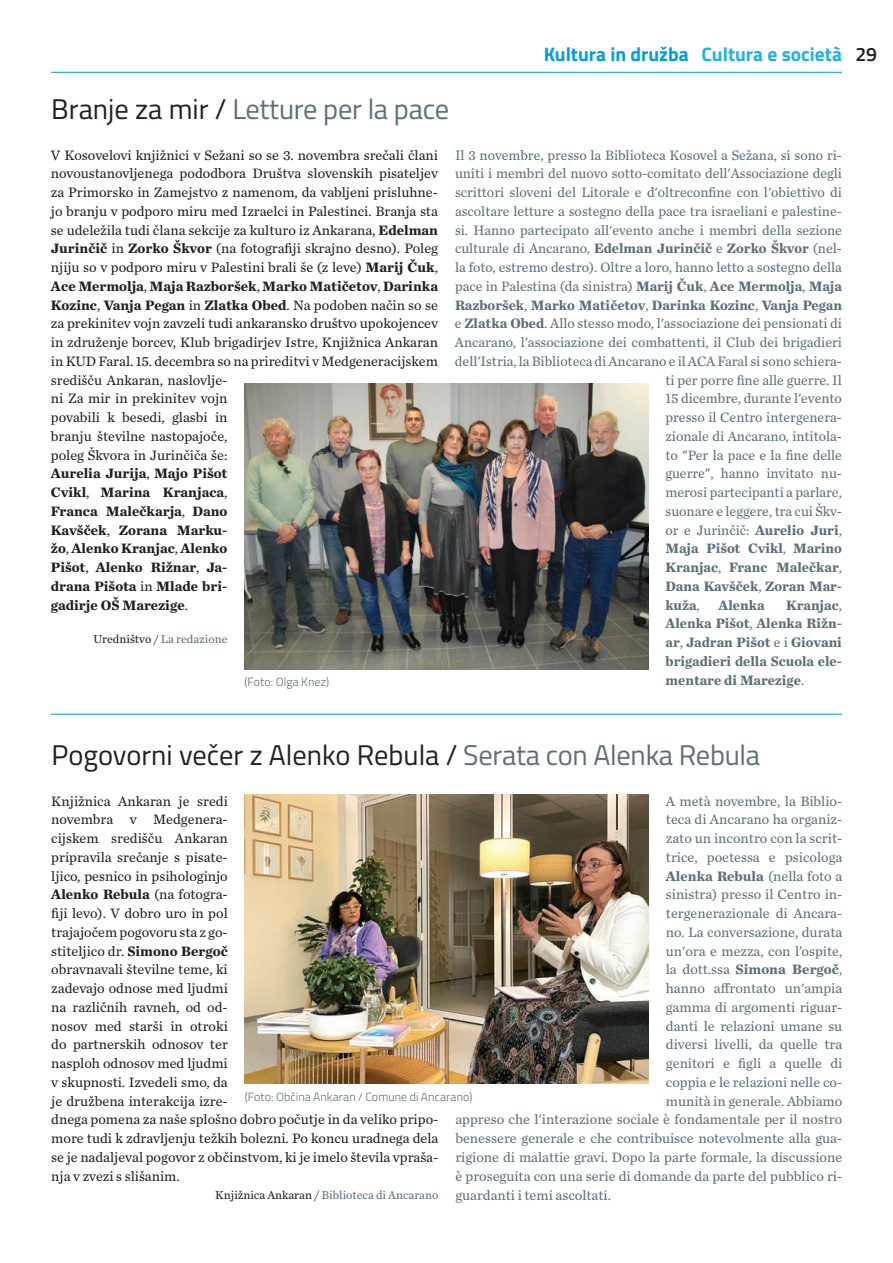
<style>
.page{position:relative;width:893px;height:1263px;background:#fff}
.page>*{position:absolute;margin:0;border:0;box-sizing:border-box;transform-origin:0 0}
.t1{font:28.5px "Titillium";letter-spacing:-.01em;color:#231f20}
.t2{font:28.5px "Titillium";letter-spacing:-.01em;color:#5c6f78}
.t3{font:700 19.5px "Titillium";color:#009de0}
.t4{font:14.25px/18.8px "Chronicle Text G2";color:#231f20}
.t5{font:14.25px "Chronicle Text G2";color:#5c6f78}
.t6{font:700 14.25px/18.8px "Chronicle Text G2";color:#5c6f78;text-align:justify}
.t7{font:300 12px "Titillium";letter-spacing:.01em;color:#5c6f78}
.t8{font:12px "Chronicle Text G2";color:#5c6f78}
.t9{font:12px "Chronicle Text G2";color:#231f20}
.s1{color:#231f20}
.s2{color:#1fb2e8}
.s3{font-weight:600;color:#231f20}
.s4{font-weight:700}
.s5{color:#5c6f78}
.s6{font-weight:400}
</style>
<div class="page">
<hr style="left:51px;top:72px;width:791px;height:1px;background:#009de0">
<hr style="left:51px;top:714px;width:791px;height:1px;background:#009de0">
<img style="left:245px;top:794px;width:404px;height:289px">
<img style="left:244px;top:383px;width:404px;height:287px">
<h1 class="t2" style="left:51px;top:88px;width:399px"><span class="s1">Branje za mir /</span> Letture per la pace</h1>
<h2 class="t3" style="left:544px;top:40px;width:335px">Kultura in družba <span class="s2">Cultura e società</span> <span class="s3">29</span></h2>
<p class="t4" style="left:51px;top:145px;width:389px">V Kosovelovi knjižnici v Sežani so se 3. novembra srečali člani novoustanovljenega pododbora Društva slovenskih pisateljev za Primorsko in Zamejstvo z namenom, da vabljeni prisluhne&shy;jo branju v podporo miru med Izraelci in Palestinci. Branja sta se udeležila tudi člana sekcije za kulturo iz Ankarana, <span class="s4">Edelman Jurinčič</span> in <span class="s4">Zorko Škvor</span> (na fotografiji skrajno desno). Poleg njiju so v podporo miru v Palestini brali še (z leve) <span class="s4">Marij Čuk</span>, <span class="s4">Ace Mermolja</span>, <span class="s4">Maja Razboršek</span>, <span class="s4">Marko Matičetov</span>, <span class="s4">Darinka Kozinc</span>, <span class="s4">Vanja Pegan</span> in <span class="s4">Zlatka Obed</span>. Na podoben način so se za prekinitev vojn zavzeli tudi ankaransko društvo upokojencev in združenje borcev, Klub brigadirjev Istre, Knjižnica Ankaran in KUD Faral. 15. decembra so na prireditvi v Medgeneracijskem središču Ankaran, naslovlje-<br>ni Za mir in prekinitev vojn<br>povabili k besedi, glasbi in<br>branju številne nastopajoče,<br>poleg Škvora in Jurinčiča še:<br><span class="s4">Aurelia Jurija</span>, <span class="s4">Majo Pišot<br>Cvikl</span>, <span class="s4">Marina Kranjaca</span>,<br><span class="s4">Franca Malečkarja</span>, <span class="s4">Dano<br>Kavšček</span>, <span class="s4">Zorana Marku-<br>žo</span>, <span class="s4">Alenko Kranjac</span>, <span class="s4">Alenko<br>Pišot</span>, <span class="s4">Alenko Rižnar</span>, <span class="s4">Ja-<br>drana Pišota</span> in <span class="s4">Mlade bri-<br>gadirje OŠ Marezige</span>.</p>
<p class="t9" style="left:93px;top:630px;width:136px">Uredništvo / <span class="s5">La redazione</span></p>
<p class="t7" style="left:245px;top:673px;width:86px">(Foto: Olga Knez)</p>
<p class="t5" style="left:455px;top:144px;width:388px">Il 3 novembre, presso la Biblioteca Kosovel a Sežana, si sono ri-</p>
<p class="t5" style="left:455px;top:163px;width:388px">uniti i membri del nuovo sotto-comitato dell'Associazione degli</p>
<p class="t5" style="left:455px;top:182px;width:388px">scrittori sloveni del Litorale e d'oltreconfine con l'obiettivo di</p>
<p class="t5" style="left:455px;top:200px;width:388px">ascoltare letture a sostegno della pace tra israeliani e palestine-</p>
<p class="t5" style="left:455px;top:219px;width:388px">si. Hanno partecipato all'evento anche i membri della sezione</p>
<p class="t5" style="left:455px;top:238px;width:388px">culturale di Ancarano, <span class="s4">Edelman Jurinčič</span> e <span class="s4">Zorko Škvor</span> (nel-</p>
<p class="t5" style="left:455px;top:257px;width:388px">la foto, estremo destro). Oltre a loro, hanno letto a sostegno della</p>
<p class="t5" style="left:455px;top:275px;width:388px">pace in Palestina (da sinistra) <span class="s4">Marij Čuk</span>, <span class="s4">Ace Mermolja</span>, <span class="s4">Maja</span></p>
<p class="t6" style="left:455px;top:295px;width:388px">Razboršek<span class="s6">,</span> Marko Matičetov<span class="s6">,</span> Darinka Kozinc<span class="s6">,</span> Vanja Pegan</p>
<p class="t5" style="left:455px;top:313px;width:388px">e <span class="s4">Zlatka Obed</span>. Allo stesso modo, l'associazione dei pensionati di</p>
<p class="t5" style="left:455px;top:332px;width:388px">Ancarano, l'associazione dei combattenti, il Club dei brigadieri</p>
<p class="t5" style="left:455px;top:350px;width:388px">dell'Istria, la Biblioteca di Ancarano e il ACA Faral si sono schiera-</p>
<p class="t5" style="left:665px;top:369px;width:178px">ti per porre fine alle guerre. Il</p>
<p class="t5" style="left:665px;top:388px;width:178px">15 dicembre, durante l'evento</p>
<p class="t5" style="left:665px;top:407px;width:178px">presso il Centro intergenera-</p>
<p class="t5" style="left:665px;top:425px;width:178px">zionale di Ancarano, intitola-</p>
<p class="t5" style="left:665px;top:444px;width:178px">to "Per la pace e la fine delle</p>
<p class="t5" style="left:665px;top:463px;width:178px">guerre", hanno invitato nu-</p>
<p class="t5" style="left:665px;top:482px;width:178px">merosi partecipanti a parlare,</p>
<p class="t5" style="left:665px;top:500px;width:178px">suonare e leggere, tra cui Škv-</p>
<p class="t5" style="left:665px;top:519px;width:178px">or e Jurinčič: <span class="s4">Aurelio Juri</span>,</p>
<p class="t6" style="left:665px;top:538px;width:178px">Maja Pišot Cvikl<span class="s6">,</span> Marino</p>
<p class="t6" style="left:665px;top:557px;width:178px">Kranjac<span class="s6">,</span> Franc Malečkar<span class="s6">,</span></p>
<p class="t6" style="left:665px;top:576px;width:178px">Dana Kavšček<span class="s6">,</span> Zoran Mar-</p>
<p class="t6" style="left:665px;top:595px;width:36px">kuža<span class="s6">,</span></p>
<p class="t6" style="left:719px;top:595px;width:48px">Alenka</p>
<p class="t6" style="left:665px;top:595px;width:178px;text-indent:121px">Kranjac<span class="s6">, </span>Alenka Pišot<span class="s6">,</span> Alenka Rižn&shy;ar<span class="s6">,</span> Jadran Pišot <span class="s6">e i</span> Giovani brigadieri della Scuola ele&shy;mentare di Marezige<span class="s6">.</span></p>
<h1 class="t1" style="left:52px;top:734px;width:710px">Pogovorni večer z Alenko Rebula / <span class="s5">Serata con Alenka Rebula</span></h1>
<p class="t5" style="left:666px;top:790px;width:178px">A metà novembre, la Biblio-</p>
<p class="t5" style="left:666px;top:809px;width:178px">teca di Ancarano ha organiz-</p>
<p class="t5" style="left:666px;top:828px;width:178px">zato un incontro con la scrit-</p>
<p class="t5" style="left:666px;top:846px;width:178px">trice, poetessa e psicologa</p>
<p class="t6" style="left:666px;top:866px;width:178px">Alenka Rebula <span class="s6">(nella foto a</span></p>
<p class="t5" style="left:666px;top:884px;width:178px">sinistra) presso il Centro in-</p>
<p class="t5" style="left:666px;top:903px;width:178px">tergenerazionale di Ancara-</p>
<p class="t5" style="left:666px;top:921px;width:178px">no. La conversazione, durata</p>
<p class="t5" style="left:666px;top:940px;width:178px">un'ora e mezza, con l’ospite,</p>
<p class="t6" style="left:666px;top:959px;width:178px"><span class="s6">la dott.ssa</span> Simona Bergoč<span class="s6">,</span></p>
<p class="t5" style="left:666px;top:978px;width:178px">hanno affrontato un'ampia</p>
<p class="t5" style="left:666px;top:996px;width:178px">gamma di argomenti riguar-</p>
<p class="t5" style="left:666px;top:1015px;width:178px">danti le relazioni umane su</p>
<p class="t5" style="left:666px;top:1034px;width:178px">diversi livelli, da quelle tra</p>
<p class="t5" style="left:666px;top:1053px;width:178px">genitori e figli a quelle di</p>
<p class="t5" style="left:666px;top:1071px;width:178px">coppia e le relazioni nelle co-</p>
<p class="t5" style="left:666px;top:1090px;width:178px">munità in generale. Abbiamo</p>
<p class="t5" style="left:455px;top:1109px;width:388px">appreso che l'interazione sociale è fondamentale per il nostro</p>
<p class="t5" style="left:455px;top:1128px;width:388px">benessere generale e che contribuisce notevolmente alla gua-</p>
<p class="t5" style="left:455px;top:1146px;width:388px">rigione di malattie gravi. Dopo la parte formale, la discussione</p>
<p class="t5" style="left:455px;top:1165px;width:388px">è proseguita con una serie di domande da parte del pubblico ri-</p>
<p class="t5" style="left:455px;top:1184px;width:157px">guardanti i temi ascoltati.</p>
<p class="t4" style="left:51px;top:791px;width:389px">Knjižnica Ankaran je sredi<br>novembra v Medgenera-<br>cijskem središču Ankaran<br>pripravila srečanje s pisate-<br>ljico, pesnico in psihologinjo<br><span class="s4">Alenko Rebula</span> (na fotogra-<br>fiji levo). V dobro uro in pol<br>trajajočem pogovoru sta z go-<br>stiteljico dr. <span class="s4">Simono Bergoč<br></span>obravnavali številne teme, ki<br>zadevajo odnose med ljudmi<br>na različnih ravneh, od od-<br>nosov med starši in otroki<br>do partnerskih odnosov ter<br>nasploh odnosov med ljudmi<br>v skupnosti. Izvedeli smo, da<br>je družbena interakcija izre-<br>dnega pomena za naše splošno dobro počutje in da veliko pripo&shy;more tudi k zdravljenju težkih bolezni. Po koncu uradnega dela se je nadaljeval pogovor z občinstvom, ki je imelo števila vpraša&shy;nja v zvezi s slišanim.</p>
<p class="t8" style="left:215px;top:1185px;width:225px"><span class="s1">Knjižnica Ankaran /</span> Biblioteca di Ancarano</p>
<p class="t7" style="left:245px;top:1088px;width:229px">(Foto: Občina Ankaran / Comune di Ancarano)</p>
</div>
